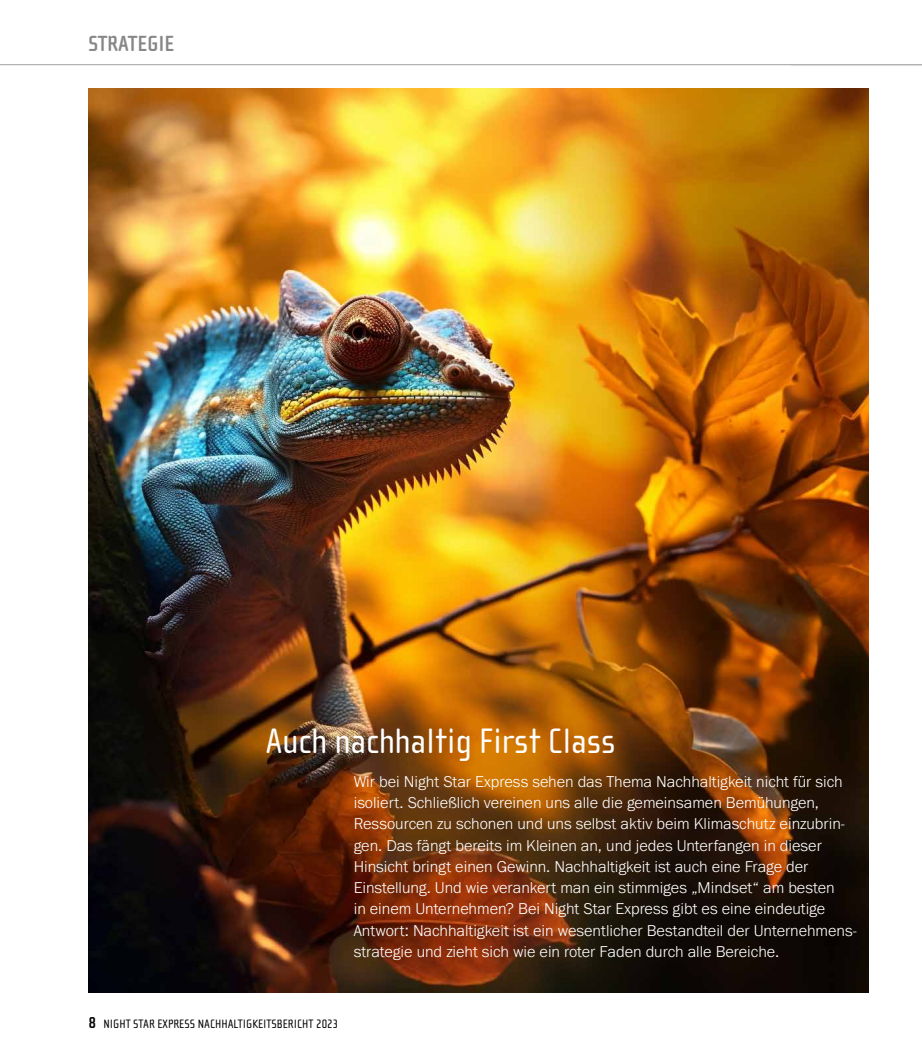
<style>
.page{position:relative;width:922px;height:1063px;background:#fff}
.page>*{position:absolute;margin:0;border:0;box-sizing:border-box;transform-origin:0 0}
.t1{font:36.25px "Cholla Sans OT";color:#fff}
.t2{font:700 22.5px "Cholla Sans OT";color:#878787}
.t3{font:300 16.25px/21.2px "Franklin Gothic URW";color:#fff}
.t4{font:12.5px "Cholla Sans OT";color:#000}
.s1{font-weight:700;font-size:16.25px}
</style>
<div class="page">
<img style="left:89px;top:89px;width:779px;height:903px">
<hr style="left:0;top:64px;width:921px;height:1px;background:#b3b2b2">
<h2 class="t2" style="left:89px;top:31px;width:87px">STRATEGIE</h2>
<h1 class="t1" style="left:265px;top:721px;width:351px">Auch nachhaltig First Class</h1>
<p class="t3" style="left:353px;top:770px;width:504px">Wir bei Night Star Express sehen das Thema Nachhaltigkeit nicht für sich isoliert. Schließlich vereinen uns alle die gemeinsamen Bemühungen, Ressourcen zu schonen und uns selbst aktiv beim Klimaschutz einzubrin&shy;gen. Das fängt bereits im Kleinen an, und jedes Unterfangen in dieser Hinsicht bringt einen Gewinn. Nachhaltigkeit ist auch eine Frage der Einstellung. Und wie verankert man ein stimmiges „Mindset“ am besten<br>in einem Unternehmen? Bei Night Star Express gibt es eine eindeutige Antwort: Nachhaltigkeit ist ein wesentlicher Bestandteil der Unternehmens&shy;strategie und zieht sich wie ein roter Faden durch alle Bereiche.</p>
<p class="t4" style="left:89px;top:1018px;width:251px"><span class="s1">8</span> NIGHT STAR EXPRESS NACHHALTIGKEITSBERICHT 2023</p>
</div>
